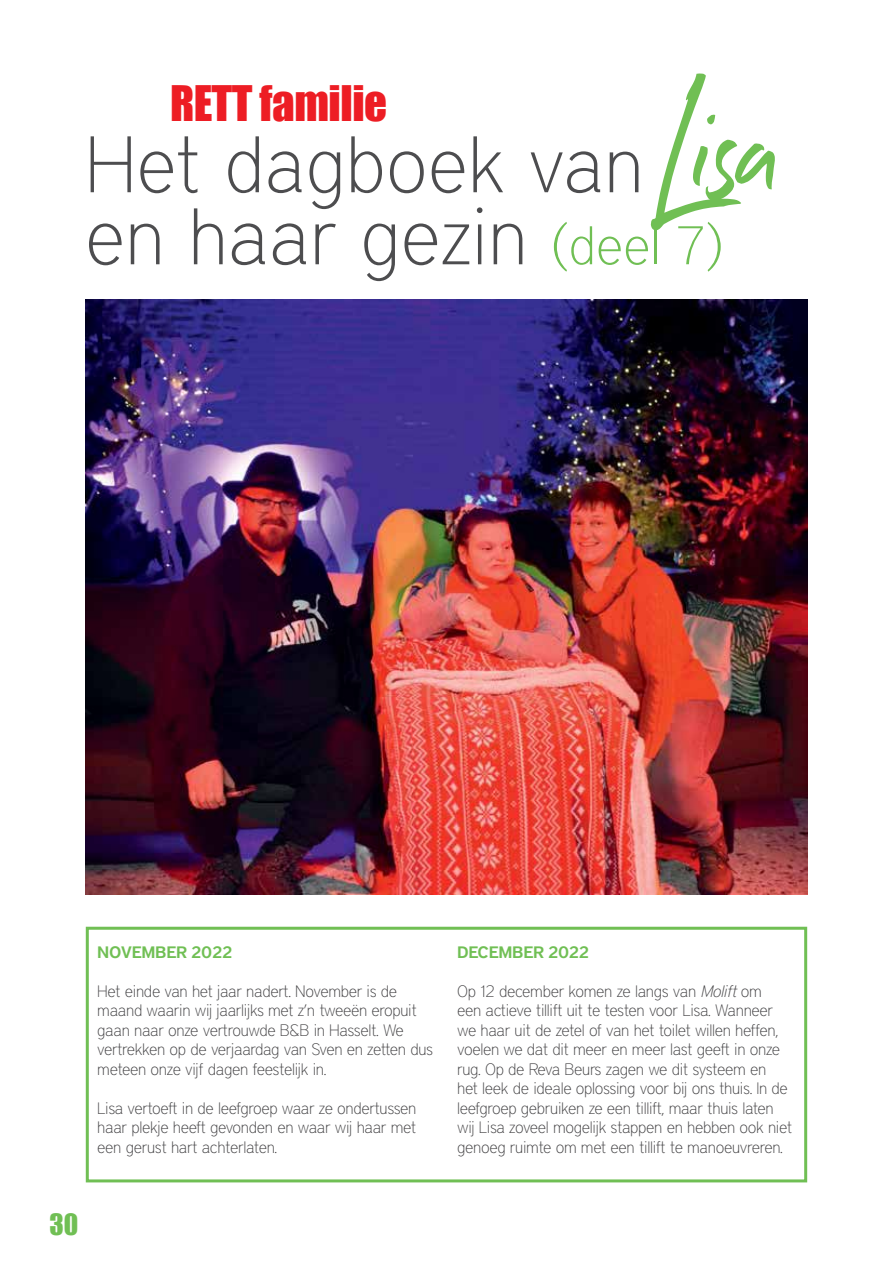
<style>
.page{position:relative;width:893px;height:1263px;background:#fff}
.page>*{position:absolute;margin:0;border:0;box-sizing:border-box;transform-origin:0 0}
.t1{font:180px "Northwell Clean Alt";color:#70bf54}
.t2{font:100 79.5px/72px "District";color:#4d4d4f}
.t3{font:45px "Impact";letter-spacing:-.01em;color:#ed1d24}
.t4{font:27px "Impact";color:#70bf54}
.t5{font:100 16.5px/19.5px "District";letter-spacing:-.02em;color:#414042}
.t6{font:600 16.5px "District";letter-spacing:-.02em;color:#70bf54}
.s1{font-size:54px;color:#70bf54}
.s2{font-style:italic}
</style>
<div class="page">
<div style="left:86px;top:927px;width:721px;height:255px;border:3px solid #70bf54"></div>
<img style="left:85px;top:299px;width:723px;height:595px">
<h1 class="t1" style="left:655px;top:16px;width:136px">Lisa</h1>
<h3 class="t3" style="left:170px;top:68px;width:219px">RETT familie</h3>
<h2 class="t2" style="left:85px;top:128px;width:640px">Het dagboek van en haar gezin <span class="s1">(deel 7)</span></h2>
<p class="t6" style="left:97px;top:942px;width:137px">NOVEMBER 2022</p>
<p class="t5" style="left:97px;top:981px;width:337px">Het einde van het jaar nadert. November is de maand waarin wij jaarlijks met z’n tweeën eropuit gaan naar onze vertrouwde B&amp;B in Hasselt. We vertrekken op de verjaardag van Sven en zetten dus meteen onze vijf dagen feestelijk in.</p>
<p class="t5" style="left:97px;top:1098px;width:321px;text-align:justify">Lisa vertoeft in de leefgroep waar ze ondertussen haar plekje heeft gevonden en waar wij haar met een gerust hart achterlaten.</p>
<h3 class="t4" style="left:49px;top:1203px;width:30px">30</h3>
<p class="t6" style="left:457px;top:942px;width:134px">DECEMBER 2022</p>
<p class="t5" style="left:457px;top:981px;width:337px">Op 12 december komen ze langs van <span class="s2">Molift</span> om<br>een actieve tillift uit te testen voor Lisa. Wanneer we haar uit de zetel of van het toilet willen heffen, voelen we dat dit meer en meer last geeft in onze rug. Op de Reva Beurs zagen we dit systeem en<br>het leek de ideale oplossing voor bij ons thuis. In de leefgroep gebruiken ze een tillift, maar thuis laten wij Lisa zoveel mogelijk stappen en hebben ook niet genoeg ruimte om met een tillift te manoeuvreren.</p>
</div>
